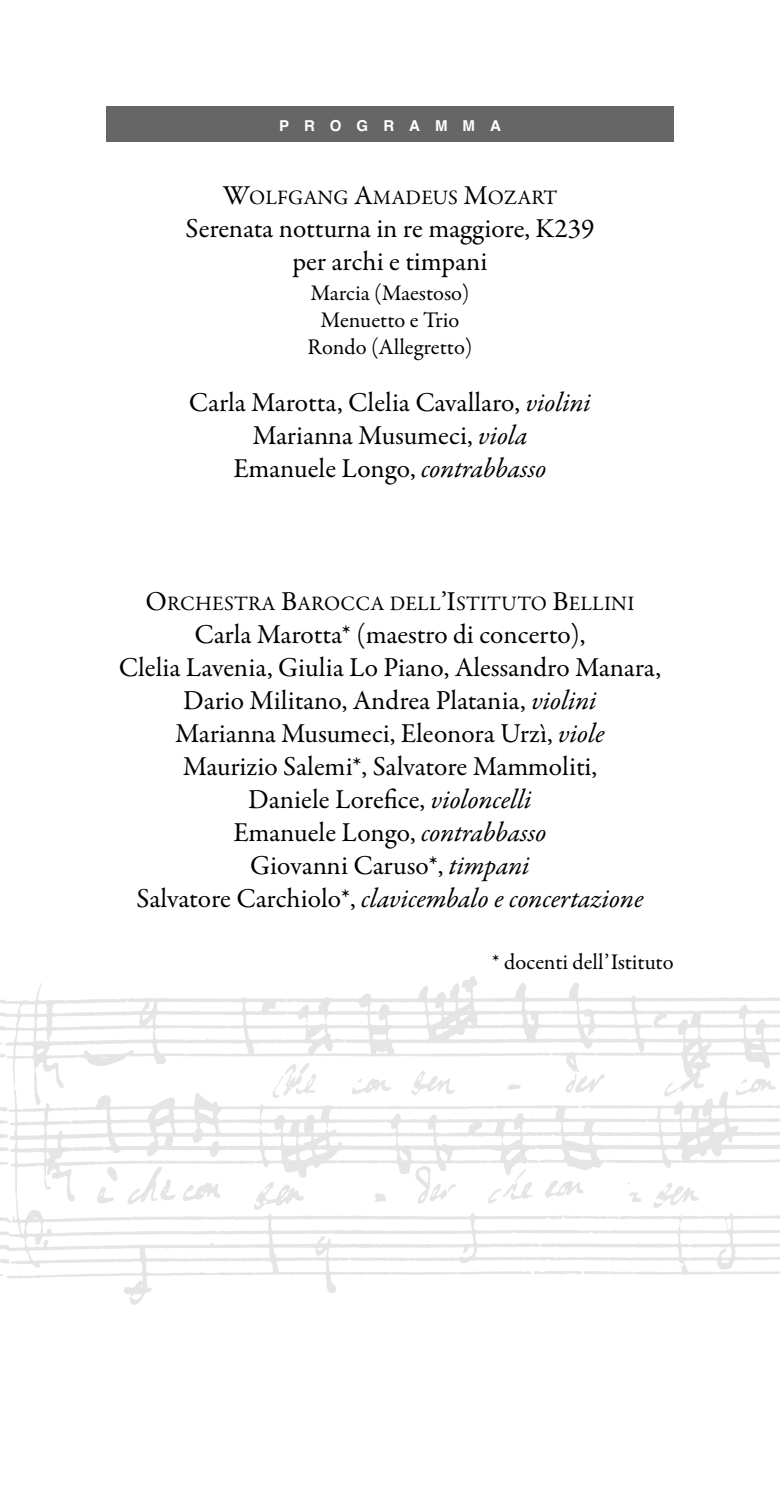
<style>
.page{position:relative;width:780px;height:1489px;background:#fff}
.page>*{position:absolute;margin:0;border:0;box-sizing:border-box;transform-origin:0 0}
.t1{font:27.5px/33px "Garamond Premr Pro";color:#000;text-align:center}
.t2{font:22.5px/27px "Garamond Premr Pro";letter-spacing:-.005em;color:#000;text-align:center}
.t3{font:20.5px "Garamond Premr Pro";letter-spacing:.01em;color:#000}
.t4{font:700 15px "Helvetica";letter-spacing:1em;color:#fff}
.s1{font-size:27.5px}
.s2{font-style:italic}
</style>
<div class="page">
<img style="left:0;top:976px;width:780px;height:329px">
<div style="left:106px;top:106px;width:567px;height:36px;background:#666"></div>
<p class="t4" style="left:279px;top:113px;width:223px">PROGRAMMA</p>
<p class="t3" style="left:223px;top:185px;width:336px"><span class="s1">W</span>OLFGANG <span class="s1">A</span>MADEUS <span class="s1">M</span>OZART</p>
<p class="t1" style="left:185px;top:213px;width:410px">Serenata notturna in re maggiore, K239 per archi e timpani</p>
<p class="t2" style="left:307px;top:280px;width:166px">Marcia (Maestoso)<br>Menuetto e Trio<br>Rondo (Allegretto)</p>
<p class="t1" style="left:189px;top:387px;width:403px">Carla Marotta, Clelia Cavallaro, <span class="s2">violini<br></span>Marianna Musumeci, <span class="s2">viola<br></span>Emanuele Longo, <span class="s2">contrabbasso</span></p>
<p class="t3" style="left:146px;top:590px;width:490px"><span class="s1">O</span>RCHESTRA <span class="s1">B</span>AROCCA DELL<span class="s1">’I</span>STITUTO <span class="s1">B</span>ELLINI</p>
<p class="t1" style="left:119px;top:618px;width:544px">Carla Marotta* (maestro di concerto),<br>Clelia Lavenia, Giulia Lo Piano, Alessandro Manara, Dario Militano, Andrea Platania, <span class="s2">violini<br></span>Marianna Musumeci, Eleonora Urzì, <span class="s2">viole<br></span>Maurizio Salemi*, Salvatore Mammoliti,<br>Daniele Lorefice, <span class="s2">violoncelli<br></span>Emanuele Longo, <span class="s2">contrabbasso<br></span>Giovanni Caruso*, <span class="s2">timpani<br></span>Salvatore Carchiolo*, <span class="s2">clavicembalo e concertazione</span></p>
<p class="t2" style="left:492px;top:949px;width:183px">* docenti dell’Istituto</p>
</div>
